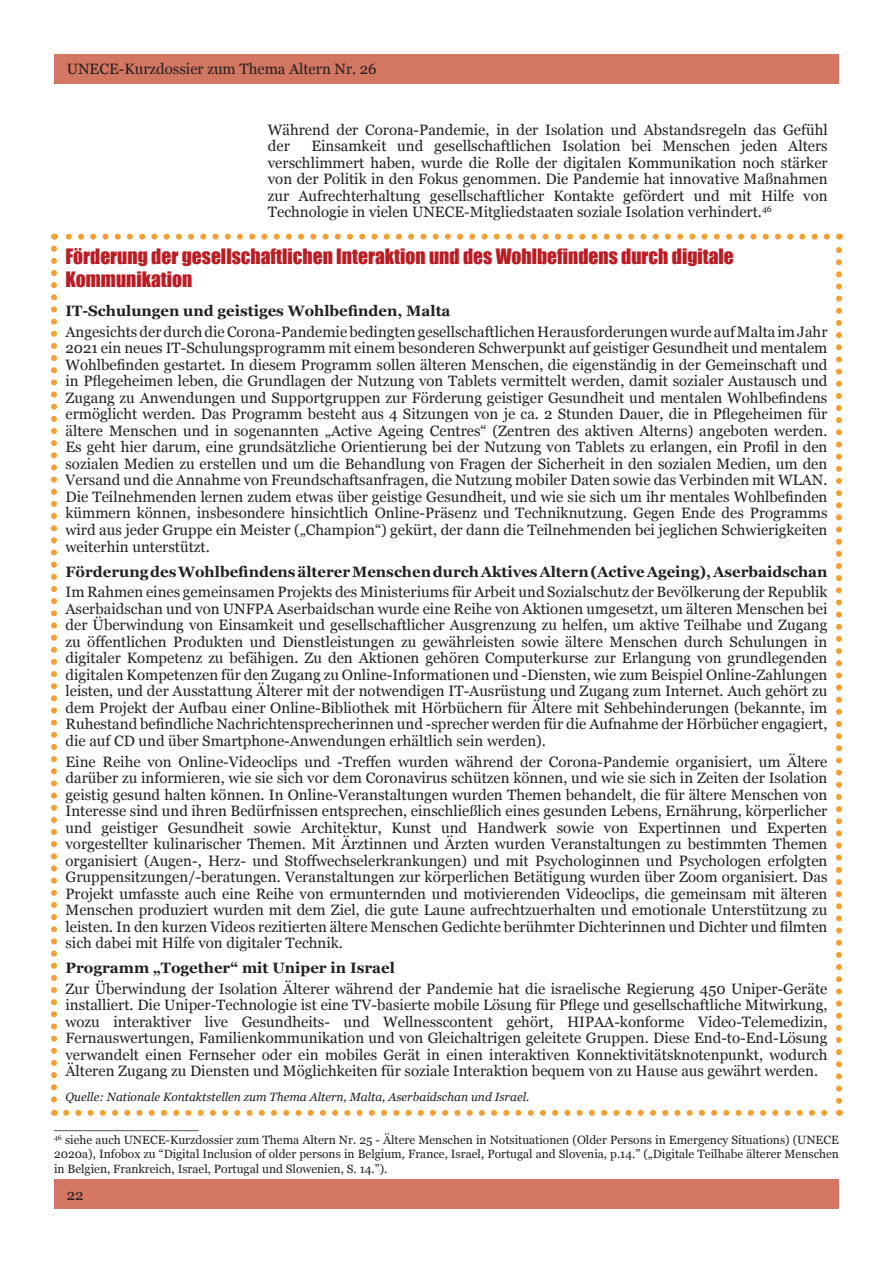
<style>
.page{position:relative;width:893px;height:1263px;background:#fff}
.page>*{position:absolute;margin:0;border:0;box-sizing:border-box;transform-origin:0 0}
.t1{font:19.5px/23.4px "Impact";color:#ba1c24}
.t2{font:15px/16.5px "Georgia";color:#231f20;text-align:justify}
.t3{font:700 15px "Georgia";color:#231f20}
.t4{font:12px/14.4px "Georgia";color:#231f20;text-align:justify}
.t5{font:italic 12px "Georgia";color:#231f20}
</style>
<div class="page">
<div style="left:54px;top:54px;width:785px;height:29px;background:#d37662"></div>
<div style="left:54px;top:1180px;width:785px;height:29px;background:#d37662"></div>
<svg style="left:66px;top:1110px;width:762px;height:6px"></svg>
<svg style="left:51px;top:249px;width:6px;height:867px"></svg>
<svg style="left:836px;top:234px;width:6px;height:867px"></svg>
<svg style="left:54px;top:234px;width:773px;height:6px"></svg>
<p class="t2" style="left:67px;top:60px;width:311px">UNECE-Kurzdossier zum Thema Altern Nr. 26</p>
<p class="t2" style="left:268px;top:121px;width:561px">Während der Corona-Pandemie, in der Isolation und Abstandsregeln das Gefühl der</p>
<p class="t2" style="left:268px;top:137px;width:561px;text-indent:43px">Einsamkeit und gesellschaftlichen Isolation bei Menschen jeden Alters verschlimmert haben, wurde die Rolle der digitalen Kommunikation noch stärker von der Politik in den Fokus genommen. Die Pandemie hat innovative Maßnahmen zur Aufrechterhaltung gesellschaftlicher Kontakte gefördert und mit Hilfe von Technologie in vielen UNECE-Mitgliedstaaten soziale Isolation verhindert.<sup>46</sup></p>
<h1 class="t1" style="left:66px;top:244px;width:670px">Förderung der gesellschaftlichen Interaktion und des Wohlbefindens durch digitale<br>Kommunikation</h1>
<p class="t3" style="left:66px;top:300px;width:387px">IT-Schulungen und geistiges Wohlbefinden, Malta</p>
<p class="t2" style="left:66px;top:323px;width:763px">Angesichts der durch die Corona-Pandemie bedingten gesellschaftlichen Herausforderungen wurde auf Malta im Jahr 2021 ein neues IT-Schulungsprogramm mit einem besonderen Schwerpunkt auf geistiger Gesundheit und mentalem Wohlbefinden gestartet. In diesem Programm sollen älteren Menschen, die eigenständig in der Gemeinschaft und in Pflegeheimen leben, die Grundlagen der Nutzung von Tablets vermittelt werden, damit sozialer Austausch und Zugang zu Anwendungen und Supportgruppen zur Förderung geistiger Gesundheit und mentalen Wohlbefindens ermöglicht werden. Das Programm besteht aus 4 Sitzungen von je ca. 2 Stunden Dauer, die in Pflegeheimen für ältere Menschen und in sogenannten „Active Ageing Centres“ (Zentren des aktiven Alterns) angeboten werden.<br>Es geht hier darum, eine grundsätzliche Orientierung bei der Nutzung von Tablets zu erlangen, ein Profil in den sozialen Medien zu erstellen und um die Behandlung von Fragen der Sicherheit in den sozialen Medien, um den Versand und die Annahme von Freundschaftsanfragen, die Nutzung mobiler Daten sowie das Verbinden mit WLAN.<br>Die Teilnehmenden lernen zudem etwas über geistige Gesundheit, und wie sie sich um ihr mentales Wohlbefinden kümmern können, insbesondere hinsichtlich Online-Präsenz und Techniknutzung. Gegen Ende des Programms wird aus jeder Gruppe ein Meister („Champion“) gekürt, der dann die Teilnehmenden bei jeglichen Schwierigkeiten weiterhin unterstützt.</p>
<p class="t3" style="left:66px;top:560px;width:763px">Förderung des Wohlbefindens älterer Menschen durch Aktives Altern (Active Ageing), Aserbaidschan</p>
<p class="t2" style="left:66px;top:583px;width:763px">Im Rahmen eines gemeinsamen Projekts des Ministeriums für Arbeit und Sozialschutz der Bevölkerung der Republik Aserbaidschan und von UNFPA Aserbaidschan wurde eine Reihe von Aktionen umgesetzt, um älteren Menschen bei der Überwindung von Einsamkeit und gesellschaftlicher Ausgrenzung zu helfen, um aktive Teilhabe und Zugang zu öffentlichen Produkten und Dienstleistungen zu gewährleisten sowie ältere Menschen durch Schulungen in digitaler Kompetenz zu befähigen. Zu den Aktionen gehören Computerkurse zur Erlangung von grundlegenden digitalen Kompetenzen für den Zugang zu Online-Informationen und -Diensten, wie zum Beispiel Online-Zahlungen leisten, und der Ausstattung Älterer mit der notwendigen IT-Ausrüstung und Zugang zum Internet. Auch gehört zu dem Projekt der Aufbau einer Online-Bibliothek mit Hörbüchern für Ältere mit Sehbehinderungen (bekannte, im Ruhestand befindliche Nachrichtensprecherinnen und -sprecher werden für die Aufnahme der Hörbücher engagiert, die auf CD und über Smartphone-Anwendungen erhältlich sein werden).</p>
<p class="t2" style="left:66px;top:752px;width:763px">Eine Reihe von Online-Videoclips und -Treffen wurden während der Corona-Pandemie organisiert, um Ältere darüber zu informieren, wie sie sich vor dem Coronavirus schützen können, und wie sie sich in Zeiten der Isolation geistig gesund halten können. In Online-Veranstaltungen wurden Themen behandelt, die für ältere Menschen von Interesse sind und ihren Bedürfnissen entsprechen, einschließlich eines gesunden Lebens, Ernährung, körperlicher und geistiger Gesundheit sowie Architektur, Kunst und Handwerk sowie von Expertinnen und Experten vorgestellter kulinarischer Themen. Mit Ärztinnen und Ärzten wurden Veranstaltungen zu bestimmten Themen organisiert (Augen-, Herz- und Stoffwechselerkrankungen) und mit Psychologinnen und Psychologen erfolgten Gruppensitzungen/-beratungen. Veranstaltungen zur körperlichen Betätigung wurden über Zoom organisiert. Das Projekt umfasste auch eine Reihe von ermunternden und motivierenden Videoclips, die gemeinsam mit älteren Menschen produziert wurden mit dem Ziel, die gute Laune aufrechtzuerhalten und emotionale Unterstützung zu leisten. In den kurzen Videos rezitierten ältere Menschen Gedichte berühmter Dichterinnen und Dichter und filmten sich dabei mit Hilfe von digitaler Technik.</p>
<p class="t3" style="left:66px;top:956px;width:331px">Programm „Together“ mit Uniper in Israel</p>
<p class="t2" style="left:66px;top:980px;width:763px">Zur Überwindung der Isolation Älterer während der Pandemie hat die israelische Regierung 450 Uniper-Geräte installiert. Die Uniper-Technologie ist eine TV-basierte mobile Lösung für Pflege und gesellschaftliche Mitwirkung, wozu interaktiver live Gesundheits- und Wellnesscontent gehört, HIPAA-konforme Video-Telemedizin, Fernauswertungen, Familienkommunikation und von Gleichaltrigen geleitete Gruppen. Diese End-to-End-Lösung verwandelt einen Fernseher oder ein mobiles Gerät in einen interaktiven Konnektivitätsknotenpunkt, wodurch Älteren Zugang zu Diensten und Möglichkeiten für soziale Interaktion bequem von zu Hause aus gewährt werden.</p>
<p class="t5" style="left:66px;top:1088px;width:465px">Quelle: Nationale Kontaktstellen zum Thema Altern, Malta, Aserbaidschan und Israel.</p>
<p class="t2" style="left:54px;top:1115px;width:146px">_______________</p>
<p class="t4" style="left:54px;top:1132px;width:786px"><sup>46</sup> siehe auch UNECE-Kurzdossier zum Thema Altern Nr. 25 - Ältere Menschen in Notsituationen (Older Persons in Emergency Situations) (UNECE 2020a), Infobox zu “Digital Inclusion of older persons in Belgium, France, Israel, Portugal and Slovenia, p.14.” („Digitale Teilhabe älterer Menschen in Belgien, Frankreich, Israel, Portugal und Slowenien, S. 14.”).</p>
<p class="t2" style="left:67px;top:1186px;width:18px">22</p>
</div>
